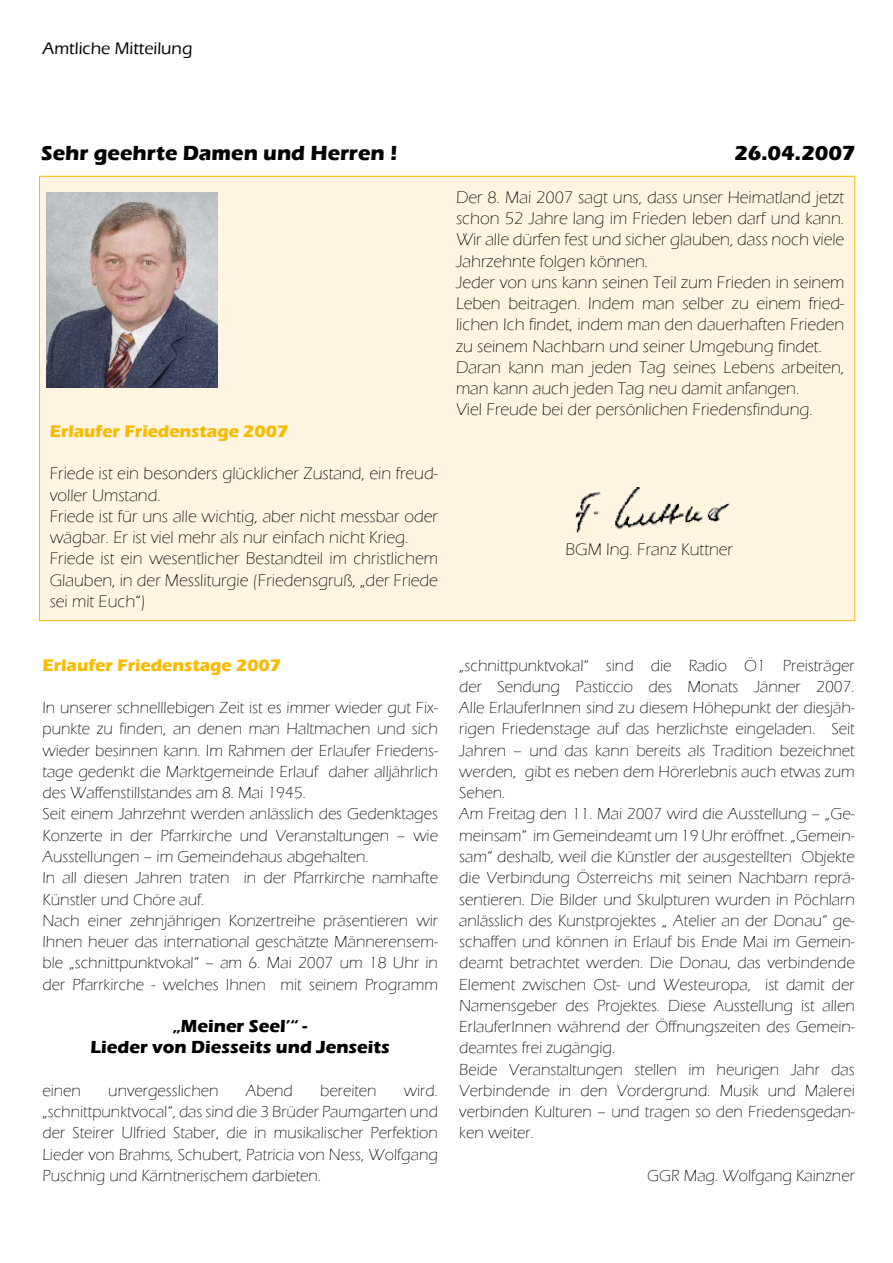
<style>
.page{position:relative;width:893px;height:1263px;background:#fff}
.page>*{position:absolute;margin:0;border:0;box-sizing:border-box;transform-origin:0 0}
.t1{font:700 21px "Eras ITC";color:#020202}
.t2{font:700 21px "Eras ITC";letter-spacing:-.015em;color:#030303}
.t3{font:700 18px/21.3px "Eras ITC";color:#000;text-align:center}
.t4{font:300 17.25px/21.3px "Eras ITC";color:#000}
.t5{font:700 17.25px "Eras ITC";color:#faba00}
.t6{font:500 17.25px "Eras ITC";color:#040507}
.t7{font:300 16.5px/21.3px "Eras ITC";color:#000}
</style>
<div class="page">
<div style="left:39px;top:176px;width:816px;height:445px;background:#fff5e0"></div>
<img style="left:575px;top:488px;width:155px;height:45px">
<img style="left:47px;top:192px;width:170px;height:196px">
<p class="t6" style="left:43px;top:39px;width:151px">Amtliche Mitteilung</p>
<p class="t1" style="left:41px;top:141px;width:358px">Sehr geehrte Damen und Herren !</p>
<p class="t2" style="left:735px;top:141px;width:122px">26.04.2007</p>
<p class="t5" style="left:50px;top:421px;width:240px">Erlaufer Friedenstage 2007</p>
<p class="t4" style="left:50px;top:463px;width:390px">Friede ist ein besonders glücklicher Zustand, ein freud&shy;voller Umstand.<br>Friede ist für uns alle wichtig, aber nicht messbar oder wägbar. Er ist viel mehr als nur einfach nicht Krieg.<br>Friede ist ein wesentlicher Bestandteil im christlichem Glauben, in der Messliturgie (Friedensgruß, „der Friede sei mit Euch“)</p>
<p class="t4" style="left:456px;top:187px;width:390px">Der 8. Mai 2007 sagt uns, dass unser Heimatland jetzt schon 52 Jahre lang im Frieden leben darf und kann.<br>Wir alle dürfen fest und sicher glauben, dass noch viele Jahrzehnte folgen können.<br>Jeder von uns kann seinen Teil zum Frieden in seinem Leben beitragen. Indem man selber zu einem fried&shy;lichen Ich findet, indem man den dauerhaften Frieden zu seinem Nachbarn und seiner Umgebung findet.<br>Daran kann man jeden Tag seines Lebens arbeiten, man kann auch jeden Tag neu damit anfangen.<br>Viel Freude bei der persönlichen Friedensfindung.</p>
<p class="t4" style="left:565px;top:539px;width:169px">BGM Ing. Franz Kuttner</p>
<p class="t5" style="left:43px;top:655px;width:240px">Erlaufer Friedenstage 2007</p>
<p class="t7" style="left:43px;top:697px;width:397px">In unserer schnelllebigen Zeit ist es immer wieder gut Fix&shy;punkte zu finden, an denen man Haltmachen und sich wieder besinnen kann. Im Rahmen der Erlaufer Friedens&shy;tage gedenkt die Marktgemeinde Erlauf daher alljährlich des Waffenstillstandes am 8. Mai 1945.<br>Seit einem Jahrzehnt werden anlässlich des Gedenktages Konzerte in der Pfarrkirche und Veranstaltungen – wie Ausstellungen – im Gemeindehaus abgehalten.<br>In all diesen Jahren traten in der Pfarrkirche namhafte Künstler und Chöre auf.<br>Nach einer zehnjährigen Konzertreihe präsentieren wir Ihnen heuer das international geschätzte Männerensem&shy;ble „schnittpunktvokal“ – am 6. Mai 2007 um 18 Uhr in der Pfarrkirche - welches Ihnen mit seinem Programm</p>
<p class="t3" style="left:91px;top:1015px;width:301px">„Meiner Seel’“ -<br>Lieder von Diesseits und Jenseits</p>
<p class="t7" style="left:43px;top:1080px;width:40px">einen</p>
<p class="t7" style="left:108px;top:1080px;width:112px">unvergesslichen</p>
<p class="t7" style="left:246px;top:1080px;width:48px">Abend</p>
<p class="t7" style="left:320px;top:1080px;width:58px">bereiten</p>
<p class="t7" style="left:43px;top:1080px;width:397px;text-align:justify;text-indent:361px">wird. „schnittpunktvocal“, das sind die 3 Brüder Paumgarten und der Steirer Ulfried Staber, die in musikalischer Perfektion Lieder von Brahms, Schubert, Patricia von Ness, Wolfgang Puschnig und Kärntnerischem darbieten.</p>
<p class="t7" style="left:459px;top:655px;width:397px">„schnittpunktvokal“ sind die Radio Ö1 Preisträger der Sendung Pasticcio des Monats Jänner 2007.<br>Alle ErlauferInnen sind zu diesem Höhepunkt der diesjäh&shy;rigen Friedenstage auf das herzlichste eingeladen. Seit Jahren – und das kann bereits als Tradition bezeichnet werden, gibt es neben dem Hörerlebnis auch etwas zum Sehen.<br>Am Freitag den 11. Mai 2007 wird die Ausstellung – „Ge&shy;meinsam“ im Gemeindeamt um 19 Uhr eröffnet. „Gemein&shy;sam“ deshalb, weil die Künstler der ausgestellten Objekte die Verbindung Österreichs mit seinen Nachbarn reprä&shy;sentieren. Die Bilder und Skulpturen wurden in Pöchlarn anlässlich des Kunstprojektes „ Atelier an der Donau“ ge&shy;schaffen und können in Erlauf bis Ende Mai im Gemein&shy;deamt betrachtet werden. Die Donau, das verbindende Element zwischen Ost- und Westeuropa, ist damit der Namensgeber des Projektes. Diese Ausstellung ist allen ErlauferInnen während der Öffnungszeiten des Gemein&shy;deamtes frei zugängig.<br>Beide Veranstaltungen stellen im heurigen Jahr das Verbindende in den Vordergrund. Musik und Malerei verbinden Kulturen – und tragen so den Friedensgedan&shy;ken weiter.</p>
<p class="t7" style="left:647px;top:1165px;width:209px">GGR Mag. Wolfgang Kainzner</p>
</div>
